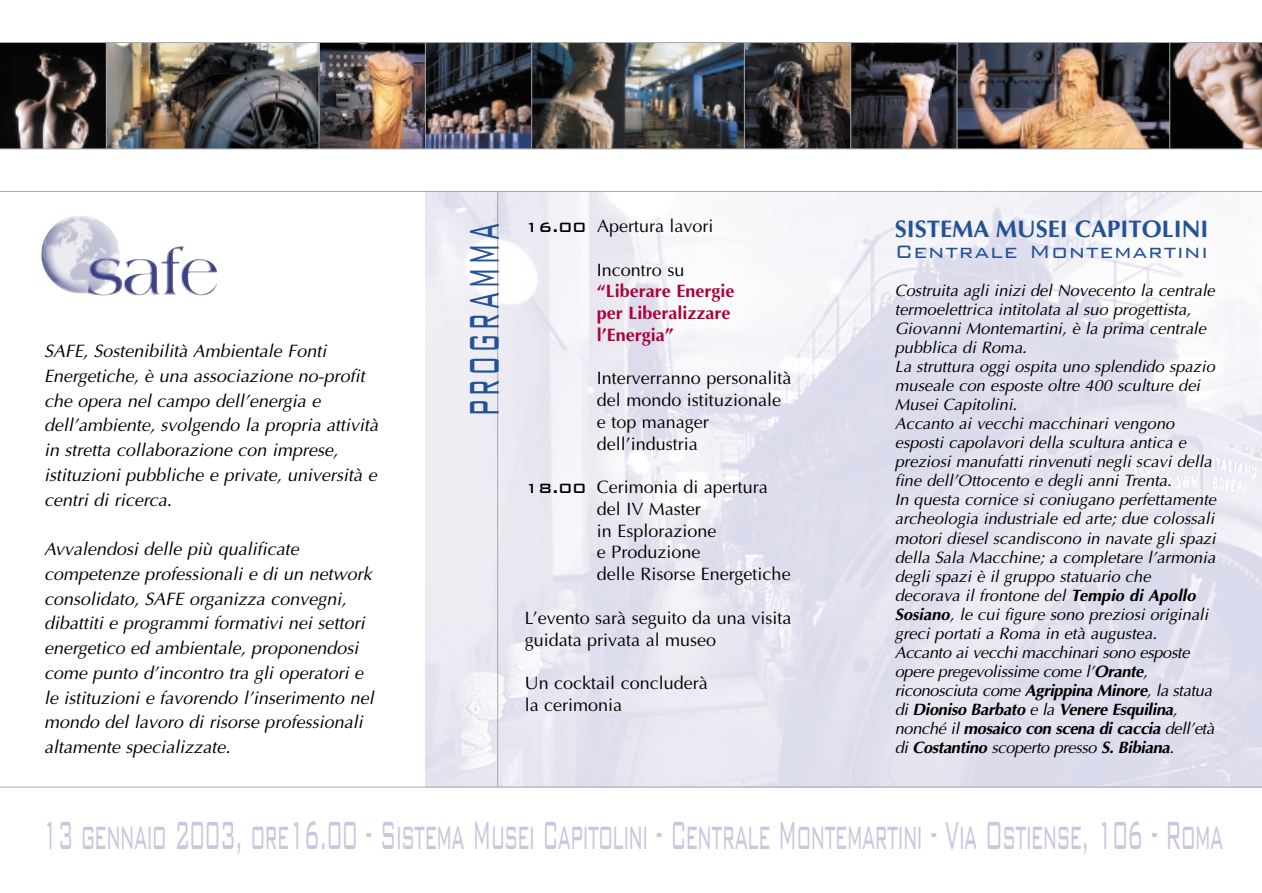
<style>
.page{position:relative;width:1262px;height:893px;background:#fff}
.page>*{position:absolute;margin:0;border:0;box-sizing:border-box;transform-origin:0 0}
.t1{font:300 67.5px "Bank Gothic BT";letter-spacing:.15em;color:#235198;scale:.4 1}
.t2{font:300 52.5px "Bank Gothic BT";letter-spacing:-.025em;color:#c6c7e0;scale:.4 1}
.t3{font:700 24px "Optima";color:#235198}
.t4{font:300 24px "Bank Gothic BT";letter-spacing:.03em;color:#235198}
.t5{font:italic 18px/24.8px "Optima";color:#000}
.t6{font:18px/21.8px "Optima";color:#000}
.t7{font:700 18px/21.8px "Optima";color:#ad0038}
.t8{font:italic 16.5px/19px "Optima";color:#000}
.s1{font-family:"Bank Gothic BT";font-weight:500}
.s2{font-weight:700}
</style>
<div class="page">
<img style="left:425px;top:192px;width:836px;height:594px">
<img style="left:1170px;top:43px;width:91px;height:106px">
<img style="left:851px;top:43px;width:105px;height:106px">
<img style="left:957px;top:43px;width:212px;height:106px">
<svg style="left:745px;top:43px;width:105px;height:106px;background:#48403b"></svg>
<img style="left:426px;top:43px;width:105px;height:106px">
<img style="left:532px;top:43px;width:212px;height:106px">
<img style="left:320px;top:43px;width:105px;height:106px">
<svg style="left:0;top:43px;width:106px;height:106px;background:#332e2d"></svg>
<img style="left:107px;top:43px;width:212px;height:106px">
<hr style="left:497px;top:191px;width:1px;height:596px;background:#a6a9aa">
<hr style="left:956px;top:43px;width:1px;height:106px;background:#a6a9aa">
<hr style="left:1169px;top:43px;width:1px;height:106px;background:#a6a9aa">
<hr style="left:850px;top:43px;width:1px;height:106px;background:#a6a9aa">
<hr style="left:0;top:149px;width:1261px;height:1px;background:#a6a9aa">
<hr style="left:0;top:191px;width:1261px;height:1px;background:#a6a9aa">
<hr style="left:0;top:42px;width:1261px;height:1px;background:#a6a9aa">
<hr style="left:0;top:786px;width:1261px;height:1px;background:#a6a9aa">
<hr style="left:106px;top:43px;width:1px;height:106px;background:#a6a9aa">
<hr style="left:319px;top:43px;width:1px;height:106px;background:#a6a9aa">
<hr style="left:425px;top:43px;width:1px;height:106px;background:#a6a9aa">
<hr style="left:531px;top:43px;width:1px;height:106px;background:#a6a9aa">
<hr style="left:744px;top:43px;width:1px;height:106px;background:#a6a9aa">
<img style="left:42px;top:259px;width:81px;height:37px">
<p class="t5" style="left:44px;top:340px;width:336px">SAFE, Sostenibilità Ambientale Fonti Energetiche, è una associazione no-profit che opera nel campo dell’energia e dell’ambiente, svolgendo la propria attività in stretta collaborazione con imprese, istituzioni pubbliche e private, università e centri di ricerca.</p>
<p class="t5" style="left:44px;top:538px;width:331px">Avvalendosi delle più qualificate competenze professionali e di un network consolidato, SAFE organizza convegni, dibattiti e programmi formativi nei settori energetico ed ambientale, proponendosi come punto d’incontro tra gli operatori e le istituzioni e favorendo l’inserimento nel mondo del lavoro di risorse professionali altamente specializzate.</p>
<h1 class="t1" style="left:436px;top:416px;width:483px;rotate:-90deg">programma</h1>
<p class="t6" style="left:524px;top:217px;width:190px"><span class="s1">16.00</span> Apertura lavori</p>
<p class="t6" style="left:597px;top:260px;width:89px">Incontro su</p>
<p class="t7" style="left:597px;top:282px;width:139px">“Liberare Energie per Liberalizzare l’Energia”</p>
<p class="t6" style="left:597px;top:369px;width:196px">Interverranno personalità del mondo istituzionale e top manager dell’industria</p>
<p class="t6" style="left:597px;top:478px;width:195px;text-indent:-72px"><span class="s1">18.00</span> Cerimonia di apertura del IV Master<br>in Esplorazione<br>e Produzione<br>delle Risorse Energetiche</p>
<p class="t6" style="left:524px;top:608px;width:268px">L’evento sarà seguito da una visita guidata privata al museo</p>
<p class="t6" style="left:524px;top:673px;width:185px">Un cocktail concluderà la cerimonia</p>
<h3 class="t3" style="left:894px;top:218px;width:315px">SISTEMA MUSEI CAPITOLINI</h3>
<h3 class="t4" style="left:894px;top:235px;width:315px">Centrale Montemartini</h3>
<p class="t8" style="left:894px;top:282px;width:323px">Costruita agli inizi del Novecento la centrale termoelettrica intitolata al suo progettista, Giovanni Montemartini, è la prima centrale pubblica di Roma.<br>La struttura oggi ospita uno splendido spazio museale con esposte oltre 400 sculture dei Musei Capitolini.<br>Accanto ai vecchi macchinari vengono esposti capolavori della scultura antica e preziosi manufatti rinvenuti negli scavi della fine dell’Ottocento e degli anni Trenta.<br>In questa cornice si coniugano perfettamente archeologia industriale ed arte; due colossali motori diesel scandiscono in navate gli spazi della Sala Macchine; a completare l’armonia degli spazi è il gruppo statuario che decorava il frontone del <span class="s2">Tempio di Apollo Sosiano</span>, le cui figure sono preziosi originali greci portati a Roma in età augustea.<br>Accanto ai vecchi macchinari sono esposte opere pregevolissime come l’<span class="s2">Orante</span>, riconosciuta come <span class="s2">Agrippina Minore</span>, la statua di <span class="s2">Dioniso Barbato</span> e la <span class="s2">Venere Esquilina</span>, nonché il <span class="s2">mosaico con scena di caccia</span> dell’età di <span class="s2">Costantino</span> scoperto presso <span class="s2">S. Bibiana</span>.</p>
<h2 class="t2" style="left:43px;top:800px;width:2953px">13 gennaio 2003, ore16.00 - Sistema Musei Capitolini - Centrale Montemartini - Via Ostiense, 106 - Roma</h2>
</div>
